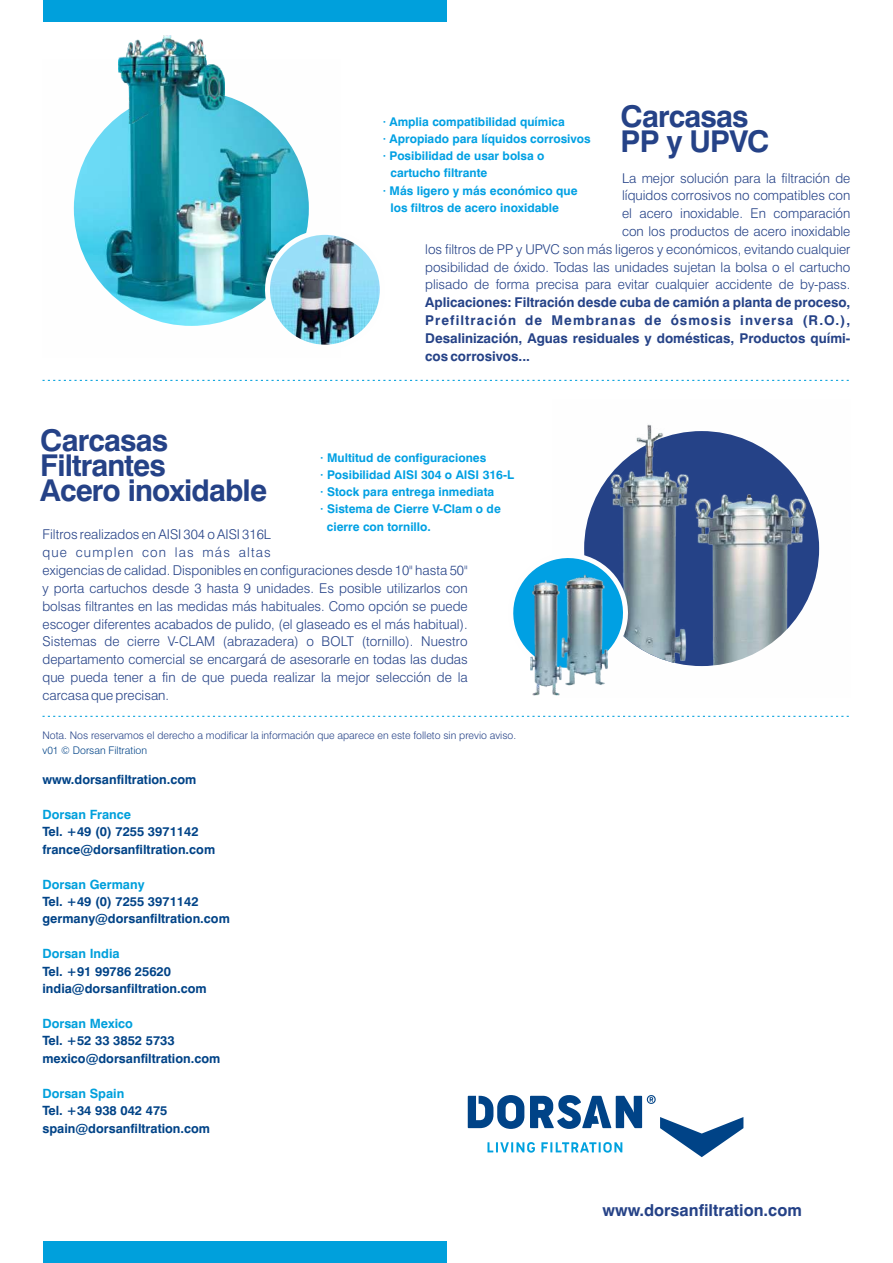
<style>
.page{position:relative;width:893px;height:1263px;background:#fff}
.page>*{position:absolute;margin:0;border:0;box-sizing:border-box;transform-origin:0 0}
.t1{font:700 30px/25.2px "Swiss 721 BT";letter-spacing:-.03em;color:#254287}
.t2{font:700 16.5px "Swiss 721 BT";color:#254287}
.t3{font:300 13.5px/17.9px "Swiss 721 BT";color:#254287}
.t4{font:700 13.5px/17.9px "Swiss 721 BT";color:#254287;text-align:justify}
.t5{font:700 12.75px/17.4px "Swiss 721 BT";color:#004387}
.t6{font:700 12.75px "Swiss 721 BT";color:#00a0dc}
.t7{font:700 12px "Swiss 721 BT";color:#00a0e3}
.t8{font:300 10.5px "Swiss 721 BT";color:#254287}
.t9{font:300 10.5px "Swiss 721 BT";color:#004387}
</style>
<div class="page">
<svg style="left:585px;top:431px;width:235px;height:236px"></svg>
<img style="left:607px;top:424px;width:83px;height:241px">
<svg style="left:513px;top:533px;width:134px;height:138px"></svg>
<img style="left:531px;top:581px;width:31px;height:135px">
<img style="left:561px;top:565px;width:47px;height:135px">
<svg style="left:73px;top:60px;width:236px;height:266px"></svg>
<svg style="left:245px;top:210px;width:135px;height:135px"></svg>
<img style="left:270px;top:235px;width:110px;height:110px;border-radius:50%">
<img style="left:119px;top:36px;width:106px;height:87px">
<svg style="left:190px;top:44px;width:3px;height:8px"></svg>
<div style="left:43px;top:0;width:403px;height:21px;background:#00a0dc"></div>
<svg style="left:43px;top:380px;width:806px;height:1px"></svg>
<div style="left:43px;top:1241px;width:403px;height:22px;background:#00a0dc"></div>
<svg style="left:43px;top:716px;width:806px;height:1px"></svg>
<svg style="left:468px;top:1095px;width:275px;height:62px"></svg>
<h1 class="t1" style="left:621px;top:107px;width:151px">Carcasas<br>PP y UPVC</h1>
<p class="t7" style="left:383px;top:116px;width:184px">· Amplia compatibilidad química</p>
<p class="t7" style="left:383px;top:134px;width:210px">· Apropiado para líquidos corrosivos</p>
<p class="t7" style="left:383px;top:151px;width:163px">· Posibilidad de usar bolsa o</p>
<p class="t7" style="left:390px;top:168px;width:98px">cartucho filtrante</p>
<p class="t7" style="left:383px;top:185px;width:196px">· Más ligero y más económico que</p>
<p class="t7" style="left:390px;top:203px;width:170px">los filtros de acero inoxidable</p>
<p class="t3" style="left:425px;top:170px;width:427px;text-align:right">La mejor solución para la filtración de<br>líquidos corrosivos no compatibles con<br>el acero inoxidable. En comparación<br>con los productos de acero inoxidable<br>los filtros de PP y UPVC son más ligeros y económicos, evitando cualquier posibilidad de óxido. Todas las unidades sujetan la bolsa o el cartucho plisado de forma precisa para evitar cualquier accidente de by-pass.</p>
<p class="t4" style="left:425px;top:295px;width:427px">Aplicaciones: Filtración desde cuba de camión a planta de proceso, Prefiltración de Membranas de ósmosis inversa (R.O.), Desalinización, Aguas residuales y domésticas, Productos quími&shy;cos corrosivos...</p>
<h1 class="t1" style="left:40px;top:430px;width:228px">Carcasas<br>Filtrantes<br>Acero inoxidable</h1>
<p class="t7" style="left:320px;top:452px;width:168px">· Multitud de configuraciones</p>
<p class="t7" style="left:320px;top:470px;width:195px">· Posibilidad AISI 304 o AISI 316-L</p>
<p class="t7" style="left:320px;top:487px;width:175px">· Stock para entrega inmediata</p>
<p class="t7" style="left:320px;top:504px;width:182px">· Sistema de Cierre V-Clam o de</p>
<p class="t7" style="left:327px;top:521px;width:106px">cierre con tornillo.</p>
<p class="t3" style="left:42px;top:527px;width:427px">Filtros realizados en AISI 304 o AISI 316L<br>que cumplen con las más altas<br>exigencias de calidad. Disponibles en configuraciones desde 10" hasta 50" y porta cartuchos desde 3 hasta 9 unidades. Es posible utilizarlos con bolsas filtrantes en las medidas más habituales. Como opción se puede escoger diferentes acabados de pulido, (el glaseado es el más habitual).<br>Sistemas de cierre V-CLAM (abrazadera) o BOLT (tornillo). Nuestro departamento comercial se encargará de asesorarle en todas las dudas que pueda tener a fin de que pueda realizar la mejor selección de la carcasa que precisan.</p>
<p class="t8" style="left:43px;top:730px;width:475px">Nota. Nos reservamos el derecho a modificar la información que aparece en este folleto sin previo aviso.</p>
<p class="t9" style="left:42px;top:746px;width:106px">v01 © Dorsan Filtration</p>
<p class="t5" style="left:42px;top:772px;width:155px">www.dorsanfiltration.com</p>
<p class="t6" style="left:42px;top:809px;width:90px">Dorsan France</p>
<p class="t5" style="left:42px;top:824px;width:174px">Tel. +49 (0) 7255 3971142 france@dorsanfiltration.com</p>
<p class="t6" style="left:42px;top:879px;width:104px">Dorsan Germany</p>
<p class="t5" style="left:42px;top:894px;width:189px">Tel. +49 (0) 7255 3971142 germany@dorsanfiltration.com</p>
<p class="t6" style="left:42px;top:948px;width:79px">Dorsan India</p>
<p class="t5" style="left:42px;top:964px;width:166px">Tel. +91 99786 25620 india@dorsanfiltration.com</p>
<p class="t6" style="left:42px;top:1018px;width:92px">Dorsan Mexico</p>
<p class="t5" style="left:42px;top:1033px;width:179px">Tel. +52 33 3852 5733 mexico@dorsanfiltration.com</p>
<p class="t6" style="left:42px;top:1088px;width:83px">Dorsan Spain</p>
<p class="t5" style="left:42px;top:1103px;width:169px">Tel. +34 938 042 475 spain@dorsanfiltration.com</p>
<p class="t2" style="left:603px;top:1203px;width:201px">www.dorsanfiltration.com</p>
</div>
